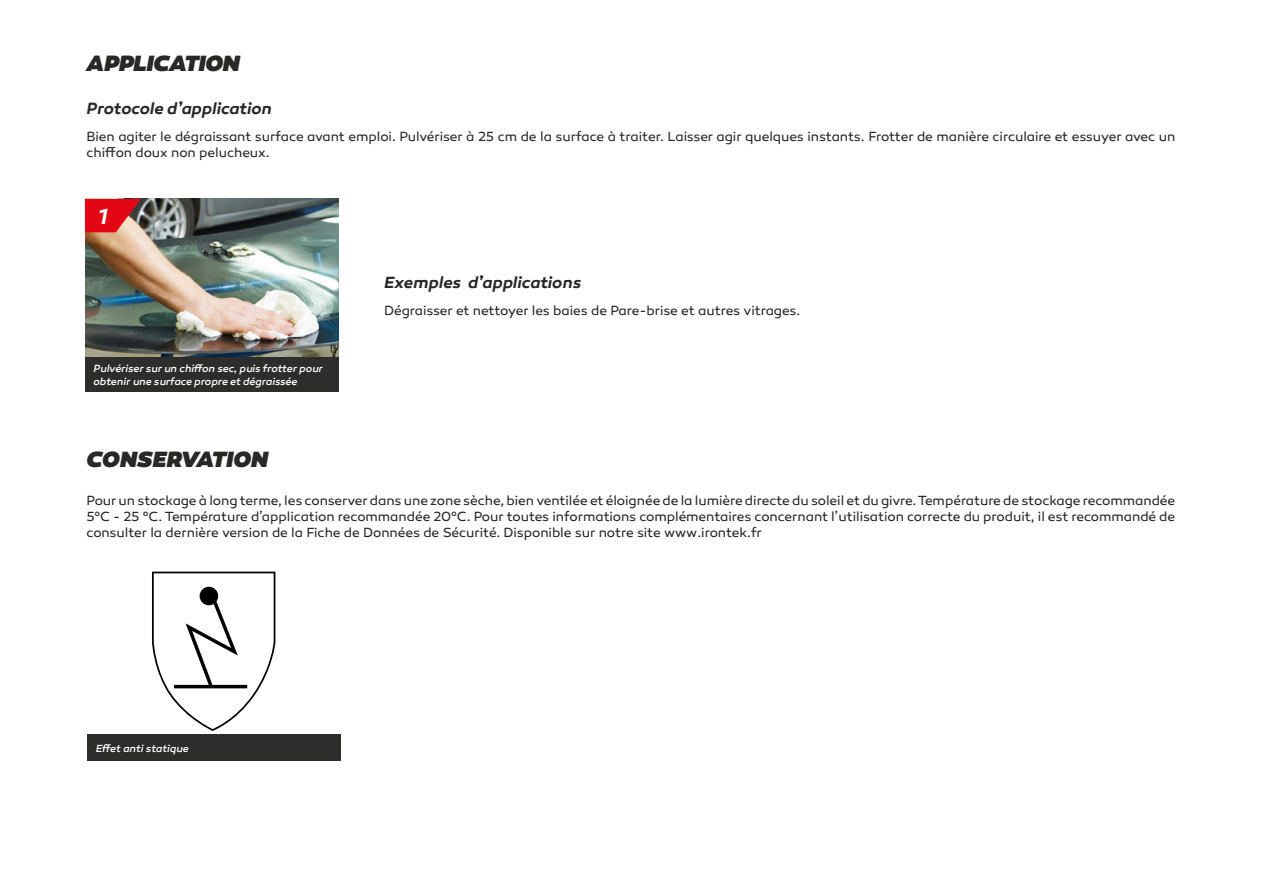
<style>
.page{position:relative;width:1263px;height:893px;background:#fff}
.page>*{position:absolute;margin:0;border:0;box-sizing:border-box;transform-origin:0 0}
.t1{font:italic 900 22.5px "Canaro";color:#282827}
.t2{font:italic 600 22.5px "Canaro";color:#fff}
.t3{font:italic 600 16.5px "Canaro";letter-spacing:-.005em;color:#282827}
.t4{font:13.5px/16.2px "Canaro";letter-spacing:-.005em;color:#282827;text-align:justify}
.t5{font:italic 500 10.5px/12.6px "Canaro";letter-spacing:-.005em;color:#fff}
</style>
<div class="page">
<svg style="left:152px;top:572px;width:123px;height:159px"></svg>
<div style="left:87px;top:735px;width:253px;height:26px;background:#2d2d2c"></div>
<img style="left:85px;top:199px;width:253px;height:159px">
<svg style="left:85px;top:199px;width:56px;height:33px;background:#d72930"></svg>
<div style="left:85px;top:358px;width:253px;height:34px;background:#2d2d2c"></div>
<h1 class="t1" style="left:86px;top:48px;width:155px">APPLICATION</h1>
<p class="t3" style="left:86px;top:98px;width:187px">Protocole d’application</p>
<p class="t4" style="left:86px;top:129px;width:1090px">Bien agiter le dégraissant surface avant emploi. Pulvériser à 25 cm de la surface à traiter. Laisser agir quelques instants. Frotter de manière circulaire et essuyer avec un chiffon doux non pelucheux.</p>
<h1 class="t2" style="left:98px;top:202px;width:11px">1</h1>
<p class="t5" style="left:94px;top:363px;width:231px">Pulvériser sur un chiffon sec, puis frotter pour obtenir une surface propre et dégraissée</p>
<p class="t3" style="left:384px;top:272px;width:199px">Exemples d’applications</p>
<p class="t4" style="left:384px;top:302px;width:418px">Dégraisser et nettoyer les baies de Pare-brise et autres vitrages.</p>
<h1 class="t1" style="left:87px;top:444px;width:183px">CONSERVATION</h1>
<p class="t4" style="left:86px;top:492px;width:1090px">Pour un stockage à long terme, les conserver dans une zone sèche, bien ventilée et éloignée de la lumière directe du soleil et du givre. Température de stockage recommandée 5°C - 25 °C. Température d’application recommandée 20°C. Pour toutes informations complémentaires concernant l’utilisation correcte du produit, il est recommandé de consulter la dernière version de la Fiche de Données de Sécurité. Disponible sur notre site www.irontek.fr</p>
<p class="t5" style="left:96px;top:742px;width:94px">Effet anti statique</p>
</div>
